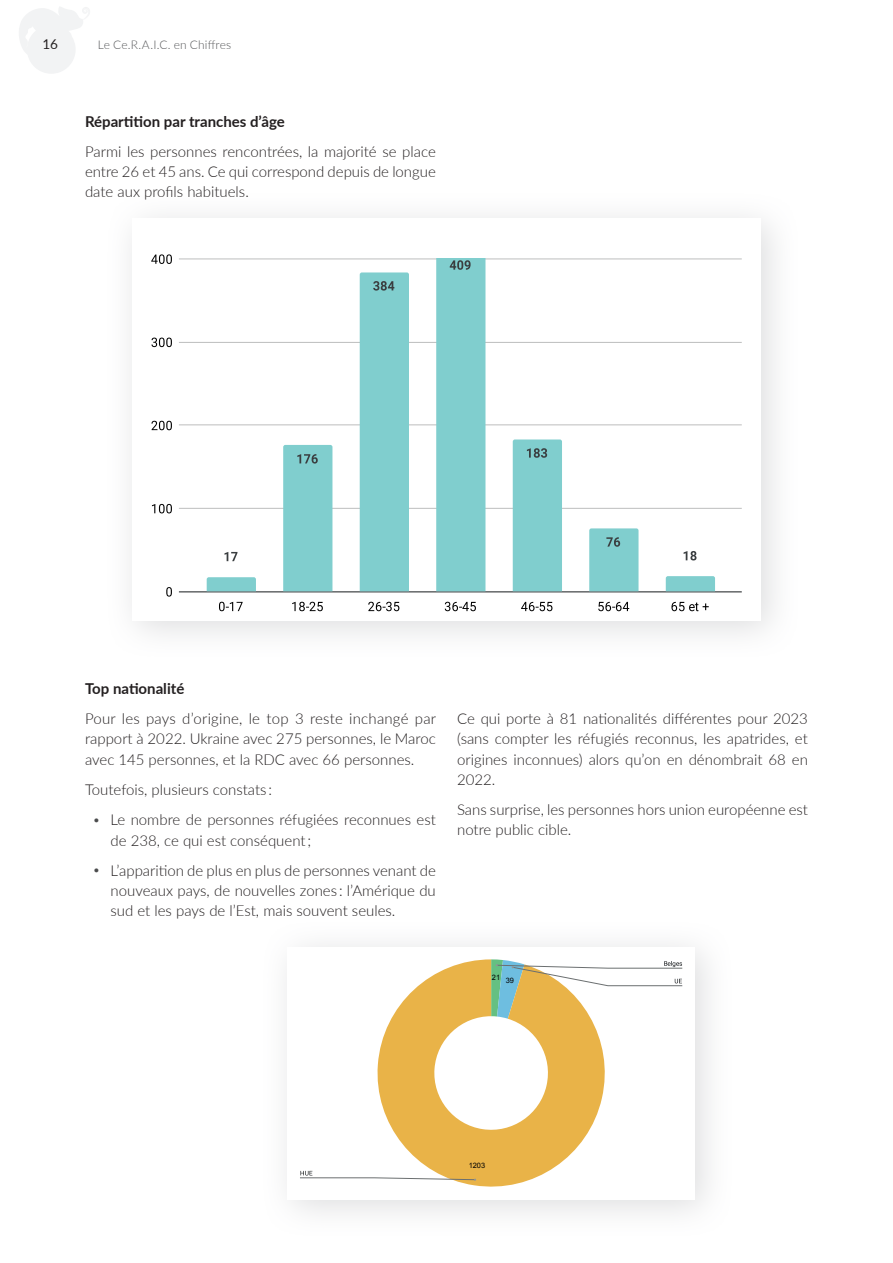
<style>
.page{position:relative;width:893px;height:1263px;background:#fff}
.page>*{position:absolute;margin:0;border:0;box-sizing:border-box;transform-origin:0 0}
.t1{font:300 15px/20.2px "Lato";color:#231f20}
.t2{font:700 15px "Lato";color:#231f20}
.t3{font:13.5px "Lato";color:#231f20}
.t4{font:300 12px "Lato";letter-spacing:.01em;color:#57585a}
.t5{font:7.5px "Arial";color:#000001}
.s1{font-weight:400;font-size:10.5px;color:#4b4c4d}
</style>
<div class="page">
<div style="left:105px;top:191px;width:696px;height:469px;background:#bcbdc0;opacity:.5"></div>
<div style="left:132px;top:218px;width:629px;height:403px;background:#fff"></div>
<hr style="left:179px;top:591px;width:563px;height:1px;background:#292d2f">
<hr style="left:179px;top:508px;width:563px;height:1px;background:#c2c3c3">
<hr style="left:179px;top:424px;width:563px;height:1px;background:#c2c3c3">
<hr style="left:179px;top:342px;width:563px;height:1px;background:#c2c3c3">
<hr style="left:179px;top:258px;width:563px;height:1px;background:#c2c3c3">
<svg style="left:207px;top:577px;width:49px;height:14px"></svg>
<svg style="left:666px;top:576px;width:49px;height:15px"></svg>
<svg style="left:224px;top:551px;width:14px;height:11px"></svg>
<div style="left:283px;top:445px;width:49px;height:146px;background:#80cece"></div>
<div style="left:360px;top:272px;width:49px;height:319px;background:#80cece"></div>
<div style="left:436px;top:258px;width:49px;height:333px;background:#80cece"></div>
<div style="left:513px;top:439px;width:49px;height:152px;background:#80cece"></div>
<div style="left:589px;top:528px;width:49px;height:63px;background:#80cece"></div>
<svg style="left:683px;top:551px;width:14px;height:10px"></svg>
<svg style="left:166px;top:587px;width:6px;height:10px"></svg>
<svg style="left:152px;top:504px;width:20px;height:9px"></svg>
<svg style="left:151px;top:421px;width:21px;height:9px"></svg>
<svg style="left:151px;top:338px;width:21px;height:9px"></svg>
<svg style="left:151px;top:254px;width:21px;height:10px"></svg>
<svg style="left:219px;top:602px;width:24px;height:9px"></svg>
<svg style="left:292px;top:602px;width:31px;height:9px"></svg>
<svg style="left:368px;top:602px;width:31px;height:9px"></svg>
<svg style="left:445px;top:602px;width:31px;height:9px"></svg>
<svg style="left:521px;top:602px;width:31px;height:9px"></svg>
<svg style="left:598px;top:602px;width:31px;height:9px"></svg>
<svg style="left:671px;top:602px;width:38px;height:9px"></svg>
<div style="left:260px;top:919px;width:475px;height:320px;background:#bcbdc0;opacity:.5"></div>
<div style="left:287px;top:947px;width:408px;height:252px;background:#fff"></div>
<svg style="left:377px;top:959px;width:228px;height:228px;fill:#e9b348"></svg>
<svg style="left:300px;top:1171px;width:176px;height:10px"></svg>
<svg style="left:491px;top:959px;width:192px;height:60px"></svg>
<svg style="left:19px;top:7px;width:71px;height:66px"></svg>
<p class="t3" style="left:43px;top:34px;width:17px">16</p>
<p class="t4" style="left:98px;top:36px;width:135px">Le Ce.R.A.I.C. en Chiffres</p>
<p class="t2" style="left:85px;top:110px;width:201px">Répartition par tranches d’âge</p>
<p class="t1" style="left:85px;top:141px;width:352px;text-align:justify">Parmi les personnes rencontrées, la majorité se place entre 26 et 45 ans. Ce qui correspond depuis de longue date aux profils habituels.</p>
<p class="t2" style="left:85px;top:677px;width:101px">Top nationalité</p>
<p class="t1" style="left:85px;top:708px;width:353px;text-align:justify">Pour les pays d’origine, le top 3 reste inchangé par rapport à 2022. Ukraine avec 275 personnes, le Maroc avec 145 personnes, et la RDC avec 66 personnes.</p>
<p class="t1" style="left:94px;top:774px;width:344px;line-height:30.3px;text-indent:-8px">Toutefois, plusieurs constats :<br><span class="s1">ҋ</span> Le nombre de personnes réfugiées reconnues est</p>
<p class="t1" style="left:94px;top:824px;width:344px;line-height:30.3px;text-indent:17px">de 238, ce qui est conséquent ;<br><span class="s1">ҋ</span> L’apparition de plus en plus de personnes venant de</p>
<p class="t1" style="left:111px;top:880px;width:327px">nouveaux pays, de nouvelles zones : l’Amérique du sud et les pays de l’Est, mais souvent seules.</p>
<p class="t1" style="left:457px;top:708px;width:352px;text-align:justify">Ce qui porte à 81 nationalités différentes pour 2023 (sans compter les réfugiés reconnus, les apatrides, et origines inconnues) alors qu’on en dénombrait 68 en 2022.</p>
<p class="t1" style="left:457px;top:799px;width:352px">Sans surprise, les personnes hors union européenne est notre public cible.</p>
<p class="t5" style="left:492px;top:972px;width:10px">21</p>
<p class="t5" style="left:506px;top:975px;width:10px">39</p>
<p class="t5" style="left:469px;top:1161px;width:18px">1203</p>
</div>
